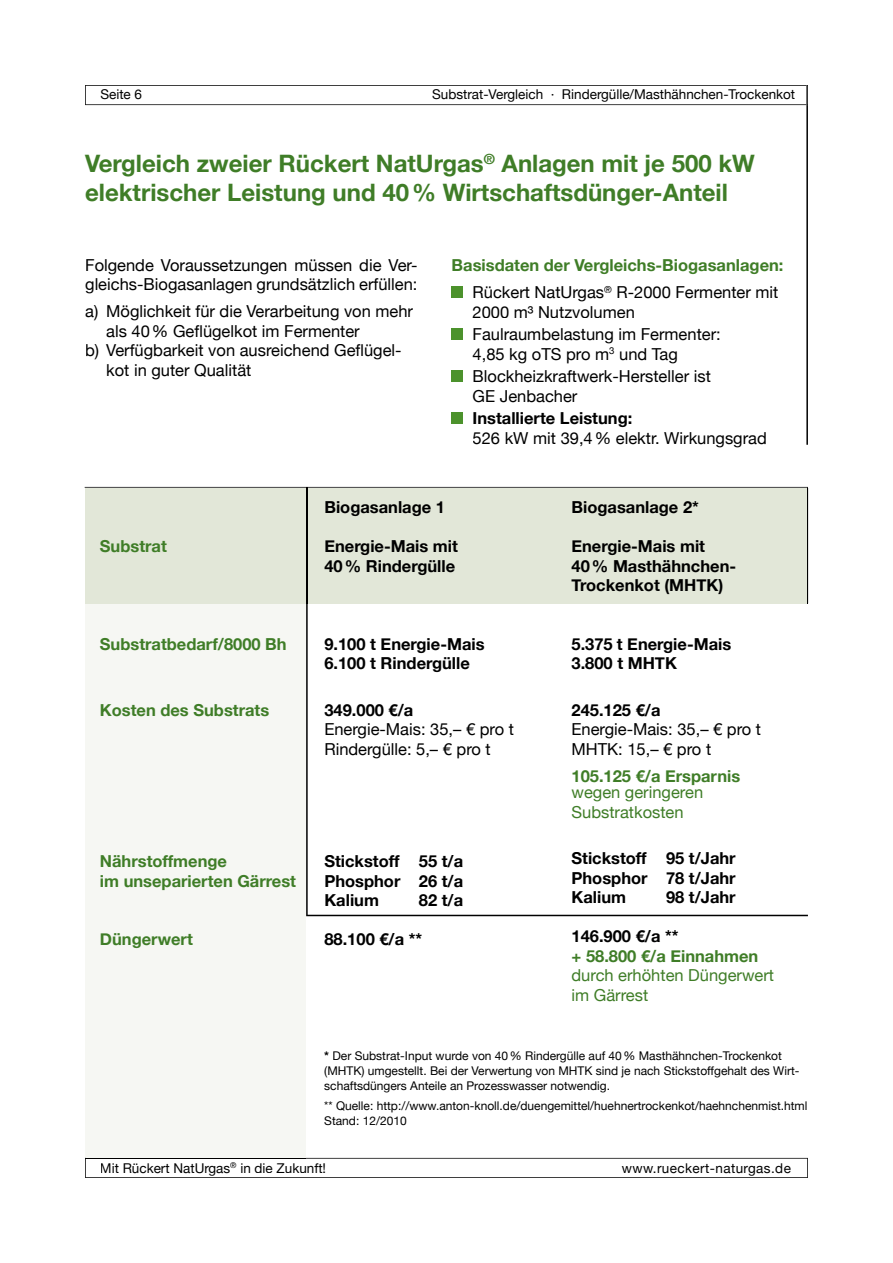
<style>
.page{position:relative;width:893px;height:1263px;background:#fff}
.page>*{position:absolute;margin:0;border:0;box-sizing:border-box;transform-origin:0 0}
.t1{font:700 24px/28.8px "Helvetica Neue";color:#3f7d27}
.t2{font:16.5px/19.5px "Helvetica Neue";color:#000}
.t3{font:700 16.5px/19.5px "Helvetica Neue";color:#000}
.t4{font:700 16.5px/27px "Helvetica Neue";color:#3f7d27}
.t5{font:16.5px/19.5px "Helvetica Neue";color:#3f7d27}
.t6{font:13.5px "Helvetica Neue";color:#000}
.t7{font:13.5px "Helvetica Neue";letter-spacing:.03em;color:#000}
.t8{font:12px/15px "Helvetica Neue";color:#000}
.s1{font-weight:400;color:#000}
.s2{font-weight:700}
</style>
<div class="page">
<div style="left:86px;top:597px;width:220px;height:561px;background:#f6f7f3"></div>
<svg style="left:85px;top:1158px;width:723px;height:20px"></svg>
<hr style="left:86px;top:1158px;width:220px;height:1px;background:#000">
<svg style="left:85px;top:85px;width:723px;height:360px"></svg>
<div style="left:452px;top:287px;width:11px;height:11px;background:#4c922c"></div>
<div style="left:452px;top:329px;width:11px;height:11px;background:#4c922c"></div>
<div style="left:452px;top:371px;width:11px;height:11px;background:#4c922c"></div>
<div style="left:452px;top:413px;width:11px;height:11px;background:#4c922c"></div>
<svg style="left:306px;top:603px;width:502px;height:313px"></svg>
<hr style="left:306px;top:488px;width:2px;height:116px;background:#000">
<div style="left:85px;top:487px;width:723px;height:116px;background:#e2e7d8"></div>
<hr style="left:807px;top:488px;width:1px;height:115px;background:#000">
<p class="t6" style="left:100px;top:87px;width:43px">Seite 6</p>
<p class="t6" style="left:432px;top:87px;width:365px">Substrat-Vergleich · Rindergülle/Masthähnchen-Trockenkot</p>
<h1 class="t1" style="left:85px;top:149px;width:671px">Vergleich zweier Rückert NatUrgas<sup>®</sup> Anlagen mit je 500 kW elektrischer Leistung und 40 % Wirtschaftsdünger-Anteil</h1>
<p class="t2" style="left:85px;top:255px;width:334px">Folgende Voraussetzungen müssen die Ver&shy;gleichs-Biogasanlagen grundsätzlich erfüllen:</p>
<p class="t2" style="left:85px;top:301px;width:329px">a) Möglichkeit für die Verarbeitung von mehr</p>
<p class="t2" style="left:106px;top:321px;width:255px">als 40 % Geflügelkot im Fermenter</p>
<p class="t2" style="left:85px;top:340px;width:318px">b) Verfügbarkeit von ausreichend Geflügel-</p>
<p class="t2" style="left:106px;top:360px;width:147px">kot in guter Qualität</p>
<p class="t4" style="left:473px;top:251px;width:312px;text-indent:-21px">Basisdaten der Vergleichs-Biogasanlagen:<br><span class="s1">Rückert NatUrgas</span><sup>®</sup> <span class="s1">R-2000 Fermenter mit</span></p>
<p class="t2" style="left:473px;top:300px;width:250px;line-height:22.5px">2000 m³ Nutzvolumen<br>Faulraumbelastung im Fermenter:</p>
<p class="t2" style="left:473px;top:342px;width:240px;line-height:22.5px">4,85 kg oTS pro m<sup>3</sup> und Tag<br>Blockheizkraftwerk-Hersteller ist</p>
<p class="t2" style="left:473px;top:386px;width:106px">GE Jenbacher</p>
<p class="t3" style="left:473px;top:408px;width:161px">Installierte Leistung:</p>
<p class="t2" style="left:473px;top:428px;width:296px">526 kW mit 39,4 % elektr. Wirkungsgrad</p>
<p class="t4" style="left:100px;top:532px;width:68px">Substrat</p>
<p class="t4" style="left:100px;top:630px;width:188px">Substratbedarf/8000 Bh</p>
<p class="t4" style="left:100px;top:696px;width:171px">Kosten des Substrats</p>
<p class="t4" style="left:100px;top:851px;width:198px;line-height:19.5px">Nährstoffmenge<br>im unseparierten Gärrest</p>
<p class="t4" style="left:100px;top:925px;width:94px">Düngerwert</p>
<p class="t3" style="left:324px;top:497px;width:122px">Biogasanlage 1</p>
<p class="t3" style="left:324px;top:536px;width:135px">Energie-Mais mit<br>40 % Rindergülle</p>
<p class="t3" style="left:571px;top:497px;width:129px">Biogasanlage 2*</p>
<p class="t3" style="left:571px;top:536px;width:166px">Energie-Mais mit<br>40 % Masthähnchen-<br>Trockenkot (MHTK)</p>
<p class="t3" style="left:324px;top:634px;width:162px">9.100 t Energie-Mais<br>6.100 t Rindergülle</p>
<p class="t3" style="left:324px;top:700px;width:90px">349.000 €/a</p>
<p class="t2" style="left:324px;top:719px;width:191px">Energie-Mais: 35,– € pro t<br>Rindergülle: 5,– € pro t</p>
<p class="t3" style="left:324px;top:851px;width:140px;text-align:justify">Stickstoff 55 t/a Phosphor 26 t/a Kalium</p>
<p class="t3" style="left:419px;top:890px;width:46px">82 t/a</p>
<p class="t3" style="left:324px;top:929px;width:99px">88.100 €/a **</p>
<p class="t3" style="left:571px;top:634px;width:161px">5.375 t Energie-Mais<br>3.800 t MHTK</p>
<p class="t3" style="left:571px;top:700px;width:90px">245.125 €/a</p>
<p class="t2" style="left:571px;top:719px;width:191px">Energie-Mais: 35,– € pro t<br>MHTK: 15,– € pro t</p>
<p class="t4" style="left:571px;top:762px;width:170px">105.125 €/a Ersparnis</p>
<p class="t5" style="left:571px;top:782px;width:133px">wegen geringeren<br>Substratkosten</p>
<p class="t3" style="left:571px;top:848px;width:166px;text-align:justify">Stickstoff 95 t/Jahr Phosphor 78 t/Jahr Kalium</p>
<p class="t3" style="left:666px;top:887px;width:71px">98 t/Jahr</p>
<p class="t3" style="left:571px;top:926px;width:109px">146.900 €/a **</p>
<p class="t4" style="left:571px;top:942px;width:188px">+ 58.800 €/a Einnahmen</p>
<p class="t5" style="left:571px;top:965px;width:204px">durch erhöhten Düngerwert im Gärrest</p>
<p class="t8" style="left:324px;top:1048px;width:477px"><span class="s2">*</span> Der Substrat-Input wurde von 40 % Rindergülle auf 40 % Masthähnchen-Trockenkot (MHTK) umgestellt. Bei der Verwertung von MHTK sind je nach Stickstoffgehalt des Wirt&shy;schaftsdüngers Anteile an Prozesswasser notwendig.</p>
<p class="t8" style="left:324px;top:1098px;width:485px">** Quelle: http://www.anton-knoll.de/duengemittel/huehnertrockenkot/haehnchenmist.html<br>Stand: 12/2010</p>
<p class="t6" style="left:100px;top:1160px;width:228px">Mit Rückert NatUrgas<sup>®</sup> in die Zukunft!</p>
<p class="t7" style="left:622px;top:1160px;width:171px">www.rueckert-naturgas.de</p>
</div>
